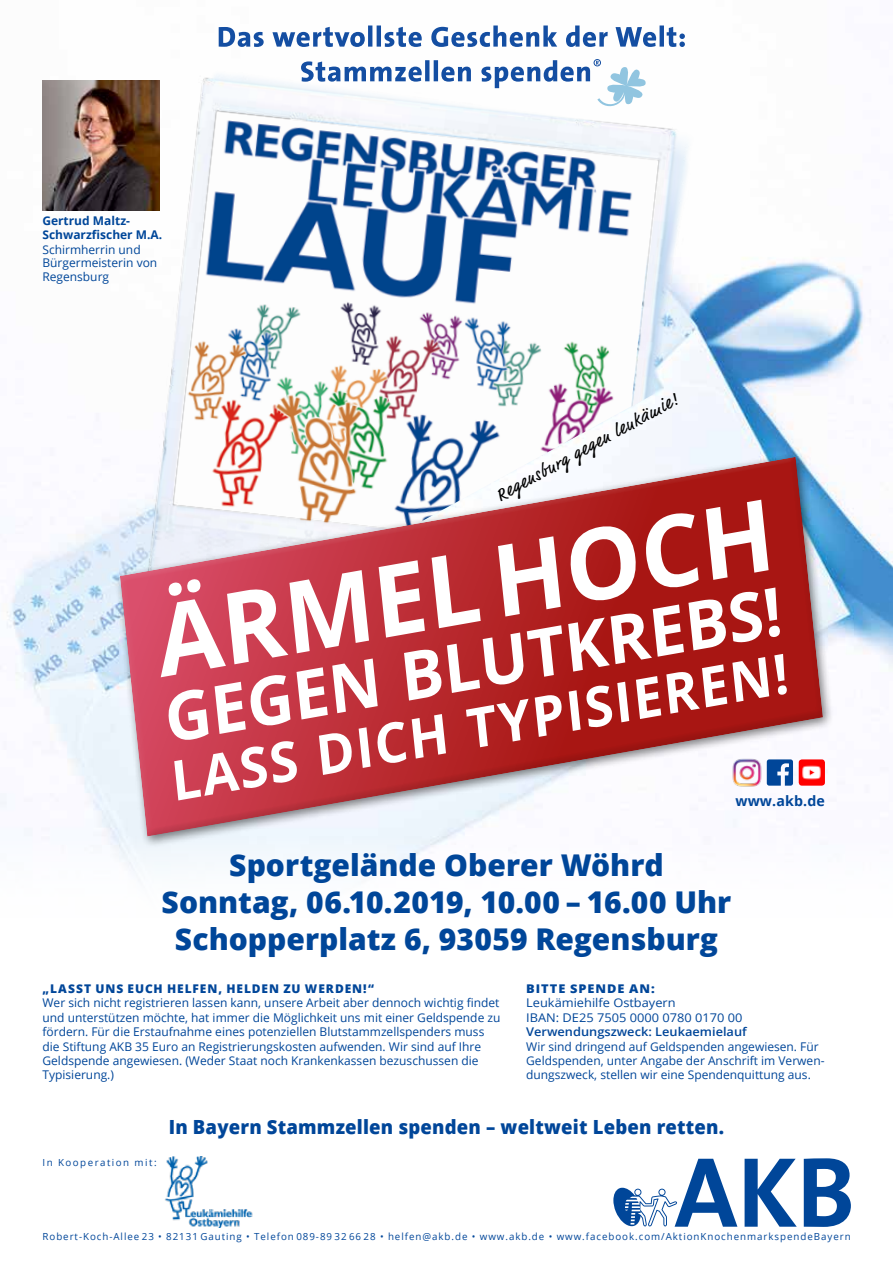
<style>
.page{position:relative;width:893px;height:1263px;background:#fff}
.page>*{position:absolute;margin:0;border:0;box-sizing:border-box;transform-origin:0 0}
.t1{font:700 99px "Open Sans";color:#fff}
.t2{font:700 66.75px "Open Sans";color:#fff}
.t3{font:700 55.2px "Open Sans";color:#fff;scale:.95 1}
.t4{font:800 30px "Open Sans";color:#004699}
.t5{font:800 19.5px "Open Sans";letter-spacing:.01em;color:#004699;scale:.95 1}
.t6{font:18px "Market Pro";color:#000}
.t7{font:700 14.25px "Open Sans";letter-spacing:.01em;color:#004699}
.t8{font:12px/14.4px "Open Sans";color:#004699}
.t9{font:12px/14.4px "Open Sans";color:#004699;scale:1.07 1}
.t10{font:800 12px "Open Sans";letter-spacing:.075em;color:#004699}
.t11{font:700 12px/14.4px "Open Sans";color:#004699}
.t12{font:600 12px "Open Sans";color:#004699;scale:1.07 1}
.t13{font:800 12px "Open Sans";letter-spacing:.075em;color:#004699;scale:1.07 1}
.t14{font:9.75px "Open Sans";letter-spacing:.1em;color:#004699}
.t15{font:9.75px "Open Sans";letter-spacing:.15em;color:#004699}
</style>
<div class="page">
<img style="left:0;top:25px;width:893px;height:851px">
<img style="left:129px;top:66px;width:570px;height:385px">
<svg style="left:745px;top:1159px;width:52px;height:68px"></svg>
<svg style="left:804px;top:1158px;width:47px;height:69px"></svg>
<svg style="left:613px;top:1159px;width:124px;height:68px"></svg>
<div style="left:114px;top:451px;width:720px;height:397px;background:#000;opacity:.5"></div>
<svg style="left:116px;top:454px;width:715px;height:384px"></svg>
<svg style="left:301px;top:59px;width:346px;height:49px"></svg>
<svg style="left:219px;top:26px;width:466px;height:21px"></svg>
<img style="left:165px;top:1157px;width:88px;height:70px">
<img style="left:728px;top:753px;width:38px;height:39px">
<img style="left:799px;top:759px;width:26px;height:27px">
<svg style="left:767px;top:759px;width:26px;height:27px"></svg>
<img style="left:42px;top:81px;width:117px;height:129px">
<p class="t11" style="left:42px;top:213px;width:121px">Gertrud Maltz-<br>Schwarzfischer M.A.</p>
<p class="t8" style="left:42px;top:242px;width:116px;line-height:13.5px">Schirmherrin und<br>Bürgermeisterin von<br>Regensburg</p>
<h3 class="t6" style="left:492px;top:486px;width:206px;rotate:-29deg">Regensburg gegen leukämie!</h3>
<h1 class="t1" style="left:142px;top:573px;width:627px;rotate:-10deg">ÄRMEL HOCH</h1>
<h2 class="t2" style="left:155px;top:673px;width:627px;rotate:-10deg">GEGEN BLUTKREBS!</h2>
<h3 class="t3" style="left:163px;top:743px;width:660px;rotate:-10deg">LASS DICH TYPISIEREN!</h3>
<p class="t7" style="left:735px;top:791px;width:91px">www.akb.de</p>
<h3 class="t4" style="left:229px;top:842px;width:436px">Sportgelände Oberer Wöhrd</h3>
<h3 class="t4" style="left:162px;top:879px;width:571px">Sonntag, 06.10.2019, 10.00 – 16.00 Uhr</h3>
<h3 class="t4" style="left:175px;top:916px;width:545px">Schopperplatz 6, 93059 Regensburg</h3>
<p class="t10" style="left:43px;top:979px;width:333px">„LASST UNS EUCH HELFEN, HELDEN ZU WERDEN!“</p>
<p class="t8" style="left:43px;top:995px;width:459px">Wer sich nicht registrieren lassen kann, unsere Arbeit aber dennoch wichtig findet und unterstützen möchte, hat immer die Möglichkeit uns mit einer Geldspende zu fördern. Für die Erstaufnahme eines potenziellen Blutstammzellspenders muss die Stiftung AKB 35 Euro an Registrierungskosten aufwenden. Wir sind auf Ihre Geldspende angewiesen. (Weder Staat noch Krankenkassen bezuschussen die Typisierung.)</p>
<h3 class="t5" style="left:169px;top:1111px;width:586px">In Bayern Stammzellen spenden – weltweit Leben retten.</h3>
<p class="t13" style="left:526px;top:979px;width:122px">BITTE SPENDE AN:</p>
<p class="t9" style="left:526px;top:995px;width:203px">Leukämiehilfe Ostbayern<br>IBAN: DE25 7505 0000 0780 0170 00</p>
<p class="t12" style="left:526px;top:1024px;width:208px">Verwendungszweck: Leukaemielauf</p>
<p class="t8" style="left:526px;top:1039px;width:300px">Wir sind dringend auf Geldspenden angewiesen. Für<br>Geldspenden, unter Angabe der Anschrift im Verwen&shy;dungszweck, stellen wir eine Spendenquittung aus.</p>
<p class="t15" style="left:43px;top:1155px;width:116px">In Kooperation mit:</p>
<p class="t14" style="left:43px;top:1230px;width:810px">Robert-Koch-Allee 23 • 82131 Gauting • Telefon 089-89 32 66 28 • helfen@akb.de • www.akb.de • www.facebook.com/AktionKnochenmarkspendeBayern</p>
</div>
